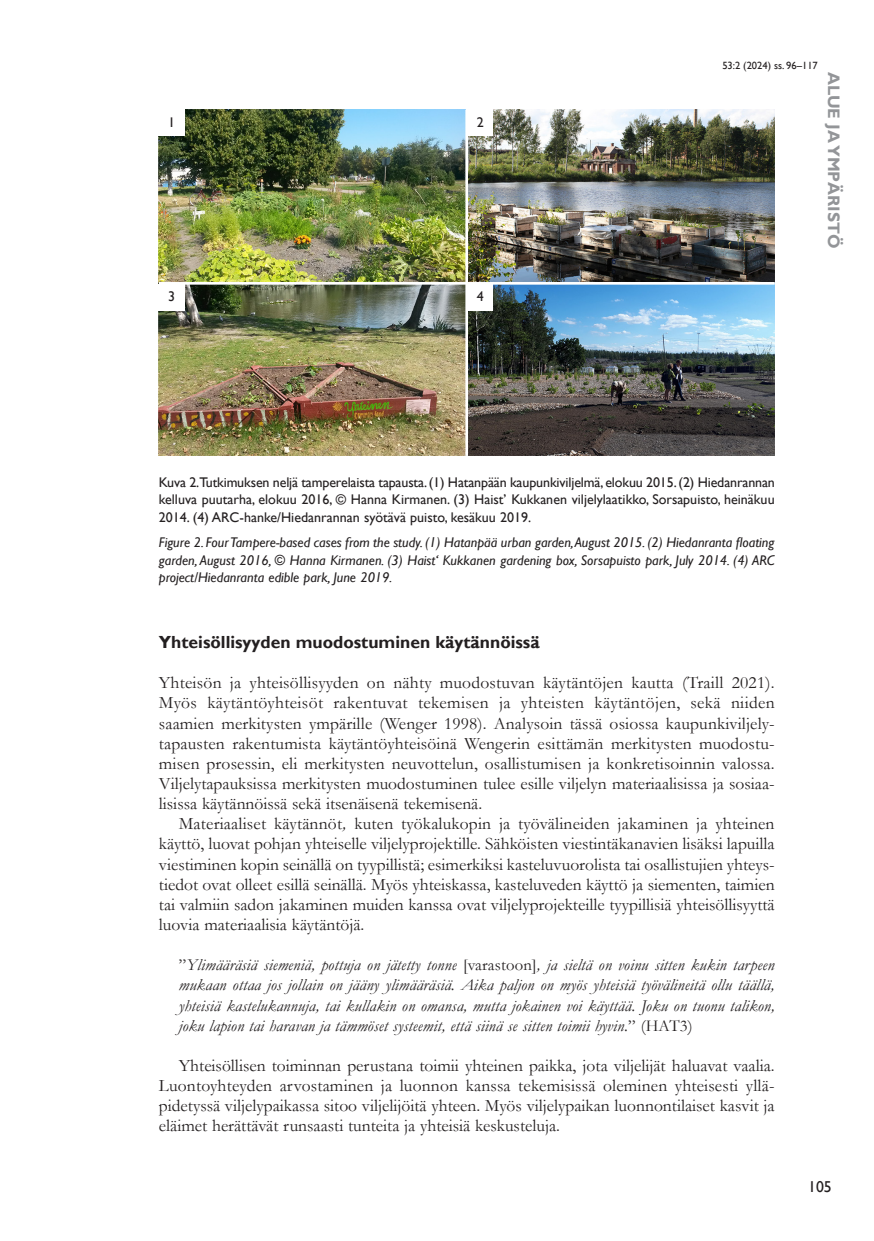
<style>
.page{position:relative;width:874px;height:1241px;background:#fff}
.page>*{position:absolute;margin:0;border:0;box-sizing:border-box;transform-origin:0 0}
.Leipäteksti_-_MUUT_KAPPALEET{font:17.5px/20.1px "Garamond";color:#231f20;text-align:justify}
.Leipäteksti_-_EKA_KAPPALE{font:17.5px/20.1px "Garamond";color:#231f20;text-align:justify}
.Otsikko__taso_1{font:700 17.5px "Gill Sans";color:#231f20}
.Sitaatti_1{font:italic 16.62px/20.1px "Garamond";letter-spacing:.01em;color:#231f20;text-align:justify}
.t1{font:700 16.62px "Gill Sans";color:#939598}
.t2{font:15.75px "Gill Sans";color:#231f20}
.Kuvateksti__suomi{font:14px/17.5px "Gill Sans";color:#231f20;text-align:justify}
.Kuvateksti__englanti{font:italic 14px/17.5px "Gill Sans";color:#231f20;text-align:justify}
.t3{font:10.5px "Gill Sans";color:#231f20}
.s1{font-style:italic}
.s2{font-style:normal}
</style>
<div class="page">
<img style="left:159px;top:110px;width:615px;height:345px">
<div style="left:158px;top:109px;width:27px;height:27px;background:#fff"></div>
<div style="left:466px;top:284px;width:26px;height:26px;background:#fff"></div>
<div style="left:466px;top:109px;width:26px;height:27px;background:#fff"></div>
<div style="left:158px;top:284px;width:27px;height:26px;background:#fff"></div>
<hr style="left:159px;top:282px;width:615px;height:2px;background:#fff">
<hr style="left:465px;top:110px;width:3px;height:346px;background:#fff">
<p class="Kuvateksti__suomi" style="left:168px;top:114px;width:8px">1</p>
<p class="Kuvateksti__suomi" style="left:168px;top:288px;width:8px">3</p>
<p class="Kuvateksti__suomi" style="left:476px;top:114px;width:8px">2</p>
<p class="Kuvateksti__suomi" style="left:476px;top:288px;width:8px">4</p>
<p class="t3" style="left:722px;top:59px;width:97px">53:2 (2024) ss. 96–117</p>
<p class="t1" style="left:843px;top:71px;width:178px;rotate:90deg">ALUE JA YMPÄRISTÖ</p>
<p class="Kuvateksti__suomi" style="left:159px;top:473px;width:617px">Kuva 2.Tutkimuksen neljä tamperelaista tapausta. (1) Hatanpään kaupunkiviljelmä, elokuu 2015. (2) Hiedanrannan kelluva puutarha, elokuu 2016, © Hanna Kirmanen. (3) Haist’ Kukkanen viljelylaatikko, Sorsapuisto, heinäkuu 2014. (4) ARC-hanke/Hiedanrannan syötävä puisto, kesäkuu 2019.</p>
<p class="Kuvateksti__englanti" style="left:159px;top:534px;width:617px">Figure 2. Four Tampere-based cases from the study. (1) Hatanpää urban garden, August 2015. (2) Hiedanranta floating garden, August 2016, © Hanna Kirmanen. (3) Haist‘ Kukkanen gardening box, Sorsapuisto park, July 2014. (4) ARC project/Hiedanranta edible park, June 2019.</p>
<h1 class="Otsikko__taso_1" style="left:159px;top:631px;width:382px">Yhteisöllisyyden muodostuminen käytännöissä</h1>
<p class="Leipäteksti_-_EKA_KAPPALE" style="left:159px;top:672px;width:617px">Yhteisön ja yhteisöllisyyden on nähty muodostuvan käytäntöjen kautta (Traill 2021).<br>Myös käytäntöyhteisöt rakentuvat tekemisen ja yhteisten käytäntöjen, sekä niiden saamien merkitysten ympärille (Wenger 1998). Analysoin tässä osiossa kaupunkiviljely&shy;tapausten rakentumista käytäntöyhteisöinä Wengerin esittämän merkitysten muodostu&shy;misen prosessin, eli merkitysten neuvottelun, osallistumisen ja konkretisoinnin valossa.<br>Viljelytapauksissa merkitysten muodostuminen tulee esille viljelyn materiaalisissa ja sosiaa&shy;lisissa käytännöissä sekä itsenäisenä tekemisenä.</p>
<p class="Leipäteksti_-_MUUT_KAPPALEET" style="left:159px;top:813px;width:617px;text-indent:20px">Materiaaliset käytännöt<span class="s1">,</span> kuten työkalukopin ja työvälineiden jakaminen ja yhteinen käyttö, luovat pohjan yhteiselle viljelyprojektille. Sähköisten viestintäkanavien lisäksi lapuilla viestiminen kopin seinällä on tyypillistä; esimerkiksi kasteluvuorolista tai osallistujien yhteys&shy;tiedot ovat olleet esillä seinällä. Myös yhteiskassa, kasteluveden käyttö ja siementen, taimien tai valmiin sadon jakaminen muiden kanssa ovat viljelyprojekteille tyypillisiä yhteisöllisyyttä luovia materiaalisia käytäntöjä.</p>
<p class="Sitaatti_1" style="left:179px;top:954px;width:597px"><span class="s2">”</span>Ylimääräsiä siemeniä, pottuja on jätetty tonne <span class="s2">[varastoon]</span>, ja sieltä on voinu sitten kukin tarpeen mukaan ottaa jos jollain on jääny ylimääräsiä. Aika paljon on myös yhteisiä työvälineitä ollu täällä, yhteisiä kastelukannuja, tai kullakin on omansa, mutta jokainen voi käyttää. Joku on tuonu talikon, joku lapion tai haravan ja tämmöset systeemit, että siinä se sitten toimii hyvin.<span class="s2">” (HAT3)</span></p>
<p class="Leipäteksti_-_MUUT_KAPPALEET" style="left:159px;top:1054px;width:617px;text-indent:20px">Yhteisöllisen toiminnan perustana toimii yhteinen paikka, jota viljelijät haluavat vaalia.<br>Luontoyhteyden arvostaminen ja luonnon kanssa tekemisissä oleminen yhteisesti yllä&shy;pidetyssä viljelypaikassa sitoo viljelijöitä yhteen. Myös viljelypaikan luonnontilaiset kasvit ja eläimet herättävät runsaasti tunteita ja yhteisiä keskusteluja.</p>
<p class="t2" style="left:807px;top:1177px;width:25px">105</p>
</div>
